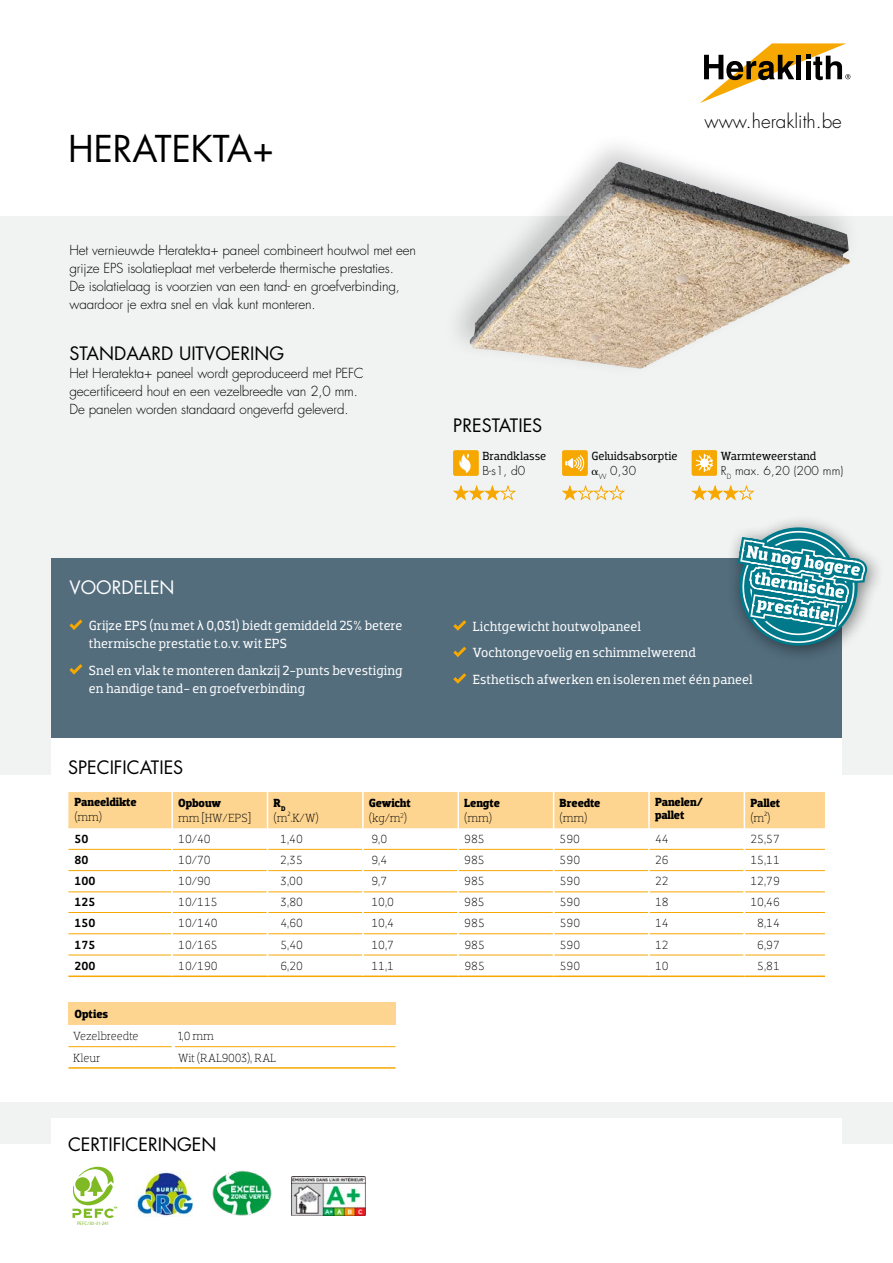
<style>
.page{position:relative;width:893px;height:1263px;background:#fff}
.page>*{position:absolute;margin:0;border:0;box-sizing:border-box;transform-origin:0 0}
.t1{font:36px "Futura Std";color:#000}
.t2{font:300 18.9px "Futura Std";color:#000}
.t3{font:18px "Futura Std";color:#000}
.t4{font:18px "Futura Std";color:#fff}
.t5{font:300 13.5px/18px "Futura Std";letter-spacing:-.01em;color:#000}
.t6{font:13.5px/18px "Dobra Slab";color:#fff}
.t7{font:300 12px/15px "Dobra Slab";letter-spacing:-.005em;color:#000}
.t8{font:700 12px/15px "Dobra Slab";letter-spacing:-.01em;color:#000}
.t9{font:12px "Dobra Slab";letter-spacing:-.01em;color:#000}
.t10{font:300 12px "Futura Std";letter-spacing:.005em;color:#000}
.t11{font:500 12px "Dobra Slab";color:#000}
.t12{font:300 4.95px "M Arial";letter-spacing:-.005em;color:#7fba25}
.s1{font-family:"Universal Std Greekw Math Pi";font-weight:400}
.s2{font-family:"Arial"}
.s3{font-weight:700}
.s4{font-weight:300}
</style>
<div class="page">
<div style="left:0;top:216px;width:893px;height:558px;background:#f1f3f3"></div>
<div style="left:51px;top:558px;width:791px;height:180px;background:#536d7d"></div>
<hr style="left:68px;top:975px;width:104px;height:2px;background:#f7a800">
<hr style="left:172px;top:975px;width:96px;height:2px;background:#f7a800">
<hr style="left:268px;top:975px;width:95px;height:2px;background:#f7a800">
<hr style="left:363px;top:975px;width:95px;height:2px;background:#f7a800">
<hr style="left:458px;top:975px;width:96px;height:2px;background:#f7a800">
<hr style="left:554px;top:975px;width:95px;height:2px;background:#f7a800">
<hr style="left:649px;top:975px;width:95px;height:2px;background:#f7a800">
<hr style="left:744px;top:975px;width:81px;height:2px;background:#f7a800">
<svg style="left:68px;top:792px;width:757px;height:164px"></svg>
<svg style="left:69px;top:619px;width:13px;height:11px"></svg>
<svg style="left:69px;top:664px;width:13px;height:11px"></svg>
<svg style="left:453px;top:620px;width:13px;height:11px"></svg>
<svg style="left:453px;top:647px;width:13px;height:10px"></svg>
<svg style="left:453px;top:673px;width:13px;height:11px"></svg>
<div style="left:0;top:1102px;width:893px;height:42px;background:#f1f3f3"></div>
<div style="left:51px;top:1119px;width:791px;height:51px;background:#fff"></div>
<svg style="left:453px;top:486px;width:63px;height:14px"></svg>
<div style="left:454px;top:451px;width:24px;height:24px;background:#f7a800"></div>
<div style="left:453px;top:450px;width:25px;height:26px;border:1px solid #f7a800"></div>
<svg style="left:459px;top:453px;width:12px;height:20px"></svg>
<svg style="left:562px;top:486px;width:63px;height:14px"></svg>
<div style="left:563px;top:451px;width:24px;height:24px;background:#f7a800"></div>
<div style="left:562px;top:450px;width:26px;height:26px;border:1px solid #f7a800"></div>
<svg style="left:565px;top:455px;width:19px;height:16px"></svg>
<div style="left:51px;top:738px;width:791px;height:53px;background:#fff"></div>
<svg style="left:691px;top:486px;width:64px;height:14px"></svg>
<div style="left:692px;top:451px;width:24px;height:24px;background:#f7a800"></div>
<div style="left:692px;top:450px;width:25px;height:25px;border:1px solid #f7a800"></div>
<svg style="left:696px;top:454px;width:17px;height:18px"></svg>
<div style="left:68px;top:1002px;width:328px;height:23px;background:#fdd590"></div>
<hr style="left:175px;top:1046px;width:221px;height:1px;background:#f7a800">
<hr style="left:68px;top:1046px;width:104px;height:1px;background:#f7a800">
<hr style="left:68px;top:1067px;width:105px;height:2px;background:#f7a800">
<hr style="left:173px;top:1067px;width:223px;height:2px;background:#f7a800">
<div style="left:441px;top:130px;width:421px;height:249px;background:#000;opacity:.2"></div>
<img style="left:592px;top:162px;width:27px;height:29px">
<svg style="left:73px;top:1167px;width:44px;height:51px"></svg>
<img style="left:135px;top:1171px;width:58px;height:45px">
<img style="left:212px;top:1171px;width:59px;height:44px">
<img style="left:291px;top:1176px;width:74px;height:39px">
<div style="left:725px;top:514px;width:160px;height:150px;background:#000;opacity:.5"></div>
<svg style="left:737px;top:527px;width:130px;height:119px"></svg>
<svg style="left:700px;top:43px;width:150px;height:60px"></svg>
<h1 class="t1" style="left:68px;top:126px;width:208px">HERATEKTA+</h1>
<p class="t5" style="left:69px;top:241px;width:348px">Het vernieuwde Heratekta+ paneel combineert houtwol met een grijze EPS isolatieplaat met verbeterde thermische prestaties.<br>De isolatielaag is voorzien van een tand- en groefverbinding, waardoor je extra snel en vlak kunt monteren.</p>
<h3 class="t3" style="left:69px;top:342px;width:216px">STANDAARD UITVOERING</h3>
<p class="t5" style="left:69px;top:364px;width:296px">Het Heratekta+ paneel wordt geproduceerd met PEFC gecertificeerd hout en een vezelbreedte van 2,0 mm.<br>De panelen worden standaard ongeverfd geleverd.</p>
<h3 class="t3" style="left:453px;top:414px;width:91px">PRESTATIES</h3>
<p class="t9" style="left:482px;top:449px;width:65px">Brandklasse</p>
<p class="t10" style="left:482px;top:463px;width:45px">B-s1, d0</p>
<h2 class="t2" style="left:704px;top:110px;width:139px">www.heraklith.be</h2>
<p class="t9" style="left:591px;top:449px;width:88px">Geluidsabsorptie</p>
<p class="t10" style="left:591px;top:463px;width:46px"><span class="s1">α</span><sub>W</sub> 0,30</p>
<p class="t9" style="left:721px;top:449px;width:97px">Warmteweerstand</p>
<p class="t10" style="left:721px;top:463px;width:124px">R<sub>D</sub> max. 6,20 (200 mm)</p>
<h3 class="t4" style="left:69px;top:576px;width:107px">VOORDELEN</h3>
<p class="t6" style="left:89px;top:616px;width:315px">Grijze EPS (nu met <span class="s2">λ</span> 0,031) biedt gemiddeld 25% betere thermische prestatie t.o.v. wit EPS</p>
<p class="t6" style="left:89px;top:661px;width:315px">Snel en vlak te monteren dankzij 2-punts bevestiging en handige tand- en groefverbinding</p>
<h3 class="t3" style="left:68px;top:756px;width:117px">SPECIFICATIES</h3>
<p class="t6" style="left:473px;top:613px;width:281px;line-height:26.5px">Lichtgewicht houtwolpaneel<br>Vochtongevoelig en schimmelwerend<br>Esthetisch afwerken en isoleren met één paneel</p>
<p class="t8" style="left:74px;top:794px;width:64px">Paneeldikte</p>
<p class="t7" style="left:74px;top:809px;width:29px">(mm)</p>
<p class="t8" style="left:178px;top:796px;width:44px">Opbouw</p>
<p class="t7" style="left:178px;top:811px;width:74px">mm [HW/EPS]</p>
<p class="t7" style="left:274px;top:796px;width:47px"><span class="s3">R</span><sub>D </sub>(m².K/W)</p>
<p class="t8" style="left:369px;top:796px;width:43px">Gewicht <span class="s4">(kg/m</span><sup>2</sup><span class="s4">)</span></p>
<p class="t8" style="left:464px;top:796px;width:37px">Lengte</p>
<p class="t7" style="left:464px;top:811px;width:29px">(mm)</p>
<p class="t8" style="left:560px;top:796px;width:42px">Breedte</p>
<p class="t7" style="left:560px;top:811px;width:29px">(mm)</p>
<p class="t8" style="left:655px;top:795px;width:49px;line-height:13.5px">Panelen/ pallet</p>
<p class="t8" style="left:750px;top:796px;width:31px">Pallet</p>
<p class="t7" style="left:750px;top:811px;width:22px">(m²)</p>
<p class="t11" style="left:74px;top:832px;width:16px">50</p>
<p class="t7" style="left:178px;top:831px;width:34px">10/40</p>
<p class="t7" style="left:280px;top:831px;width:24px">1,40</p>
<p class="t7" style="left:371px;top:831px;width:17px">9,0</p>
<p class="t7" style="left:464px;top:831px;width:22px">985</p>
<p class="t7" style="left:560px;top:831px;width:22px">590</p>
<p class="t7" style="left:655px;top:831px;width:15px">44</p>
<p class="t7" style="left:750px;top:831px;width:31px">25,57</p>
<p class="t11" style="left:74px;top:853px;width:16px">80</p>
<p class="t7" style="left:178px;top:853px;width:34px">10/70</p>
<p class="t7" style="left:280px;top:853px;width:24px">2,35</p>
<p class="t7" style="left:371px;top:853px;width:17px">9,4</p>
<p class="t7" style="left:464px;top:853px;width:22px">985</p>
<p class="t7" style="left:560px;top:853px;width:22px">590</p>
<p class="t7" style="left:655px;top:853px;width:15px">26</p>
<p class="t7" style="left:750px;top:853px;width:31px">15,11</p>
<p class="t11" style="left:74px;top:874px;width:23px">100</p>
<p class="t7" style="left:178px;top:874px;width:34px">10/90</p>
<p class="t7" style="left:280px;top:874px;width:24px">3,00</p>
<p class="t7" style="left:371px;top:874px;width:17px">9,7</p>
<p class="t7" style="left:464px;top:874px;width:22px">985</p>
<p class="t7" style="left:560px;top:874px;width:22px">590</p>
<p class="t7" style="left:655px;top:874px;width:15px">22</p>
<p class="t7" style="left:750px;top:874px;width:31px">12,79</p>
<p class="t11" style="left:74px;top:895px;width:23px">125</p>
<p class="t7" style="left:178px;top:895px;width:41px">10/115</p>
<p class="t7" style="left:280px;top:895px;width:24px">3,80</p>
<p class="t7" style="left:371px;top:895px;width:24px">10,0</p>
<p class="t7" style="left:464px;top:895px;width:22px">985</p>
<p class="t7" style="left:560px;top:895px;width:22px">590</p>
<p class="t7" style="left:655px;top:895px;width:15px">18</p>
<p class="t7" style="left:750px;top:895px;width:31px">10,46</p>
<p class="t11" style="left:74px;top:916px;width:23px">150</p>
<p class="t7" style="left:178px;top:916px;width:41px">10/140</p>
<p class="t7" style="left:280px;top:916px;width:24px">4,60</p>
<p class="t7" style="left:371px;top:916px;width:24px">10,4</p>
<p class="t7" style="left:464px;top:916px;width:22px">985</p>
<p class="t7" style="left:560px;top:916px;width:22px">590</p>
<p class="t7" style="left:655px;top:916px;width:15px">14</p>
<p class="t7" style="left:757px;top:916px;width:24px">8,14</p>
<p class="t11" style="left:74px;top:937px;width:23px">175</p>
<p class="t7" style="left:178px;top:937px;width:41px">10/165</p>
<p class="t7" style="left:280px;top:937px;width:24px">5,40</p>
<p class="t7" style="left:371px;top:937px;width:24px">10,7</p>
<p class="t7" style="left:464px;top:937px;width:22px">985</p>
<p class="t7" style="left:560px;top:937px;width:22px">590</p>
<p class="t7" style="left:655px;top:937px;width:15px">12</p>
<p class="t7" style="left:757px;top:937px;width:24px">6,97</p>
<p class="t11" style="left:74px;top:959px;width:23px">200</p>
<p class="t7" style="left:178px;top:958px;width:41px">10/190</p>
<p class="t7" style="left:280px;top:958px;width:24px">6,20</p>
<p class="t7" style="left:371px;top:958px;width:24px">11,1</p>
<p class="t7" style="left:464px;top:958px;width:22px">985</p>
<p class="t7" style="left:560px;top:958px;width:22px">590</p>
<p class="t7" style="left:655px;top:958px;width:15px">10</p>
<p class="t7" style="left:757px;top:958px;width:24px">5,81</p>
<p class="t8" style="left:74px;top:1006px;width:35px">Opties</p>
<p class="t7" style="left:73px;top:1029px;width:67px">Vezelbreedte</p>
<p class="t7" style="left:178px;top:1029px;width:37px">1,0 mm</p>
<p class="t7" style="left:73px;top:1050px;width:29px">Kleur</p>
<p class="t7" style="left:178px;top:1050px;width:99px">Wit (RAL9003), RAL</p>
<h3 class="t3" style="left:68px;top:1133px;width:150px">CERTIFICERINGEN</h3>
<p class="t12" style="left:77px;top:1220px;width:34px">PEFC/30-31-241</p>
</div>
